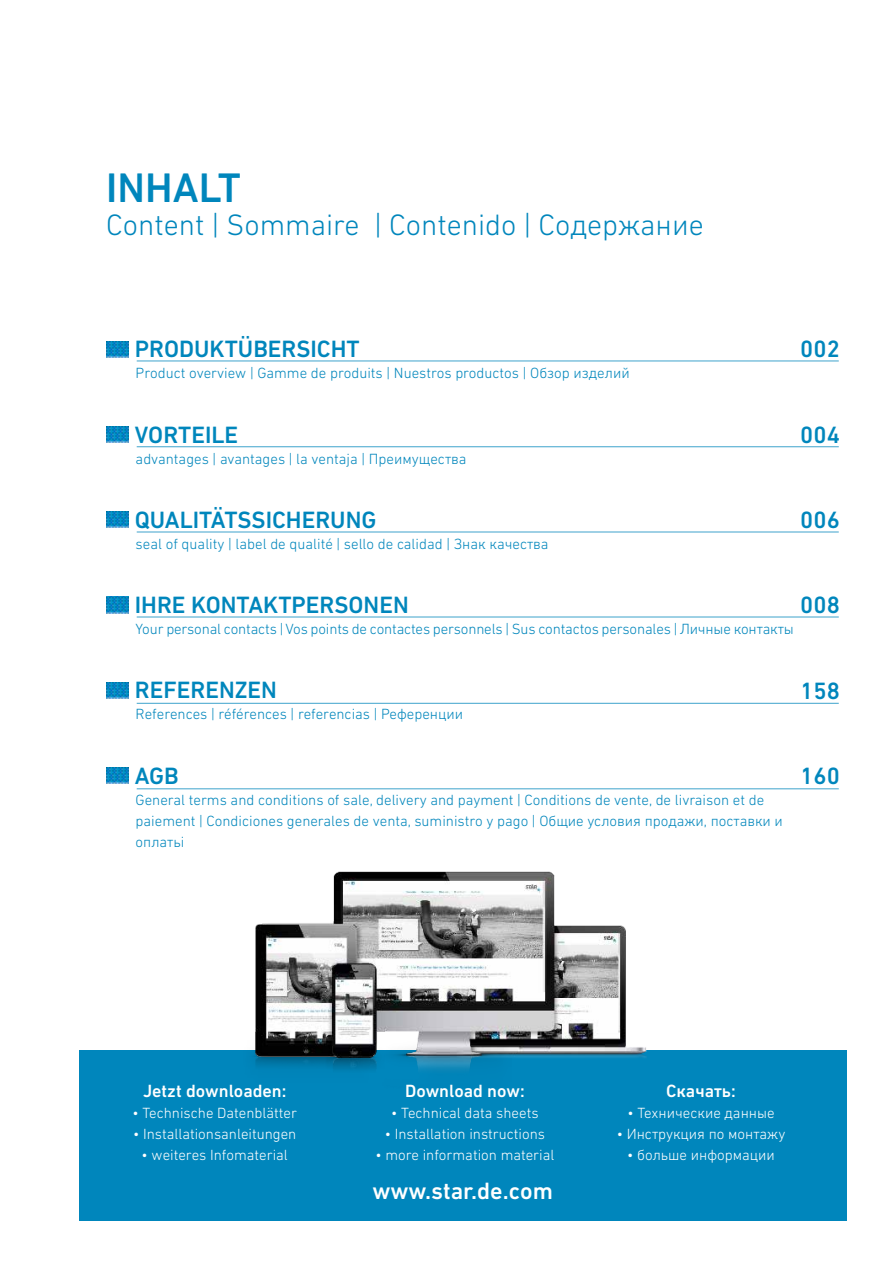
<style>
.page{position:relative;width:893px;height:1263px;background:#fff}
.page>*{position:absolute;margin:0;border:0;box-sizing:border-box;transform-origin:0 0}
.t1{font:500 42px "DIN Next LT Pro";color:#0086bc}
.t2{font:300 30px "DIN Next LT Pro";color:#0086bc}
.t3{font:500 24px "DIN Next LT Pro";color:#0086bc}
.t4{font:500 24px "DIN Next LT Pro";color:#fff}
.t5{font:500 18px "DIN Next LT Pro";color:#fff}
.t6{font:500 18px "DIN Next CYR";color:#fff}
.t7{font:300 15px/21px "DIN Next LT Pro";color:#0086bc}
.t8{font:300 15px "DIN Next LT Pro";color:#fff}
.t9{font:300 15px "DIN Next CYR";color:#fff}
.t10{font:300 15px "DIN Next CYR";color:#0086bc}
.s1{font-family:"DIN Next CYR"}
</style>
<div class="page">
<img style="left:106px;top:341px;width:22px;height:16px">
<img style="left:106px;top:426px;width:22px;height:17px">
<img style="left:106px;top:512px;width:22px;height:16px">
<img style="left:106px;top:597px;width:22px;height:16px">
<img style="left:106px;top:682px;width:22px;height:16px">
<img style="left:106px;top:767px;width:22px;height:17px">
<hr style="left:137px;top:360px;width:702px;height:1px;background:#0086bc">
<hr style="left:137px;top:788px;width:702px;height:1px;background:#0086bc">
<hr style="left:137px;top:446px;width:702px;height:1px;background:#0086bc">
<hr style="left:137px;top:531px;width:702px;height:1px;background:#0086bc">
<hr style="left:137px;top:616px;width:702px;height:1px;background:#0086bc">
<hr style="left:137px;top:703px;width:702px;height:1px;background:#0086bc">
<div style="left:79px;top:1050px;width:768px;height:170px;background:#0086bc"></div>
<img style="left:253px;top:871px;width:394px;height:199px">
<h1 class="t1" style="left:106px;top:163px;width:136px">INHALT</h1>
<h2 class="t2" style="left:106px;top:207px;width:599px">Content | Sommaire | Contenido | <span class="s1">Содержание</span></h2>
<h3 class="t3" style="left:135px;top:335px;width:226px">PRODUKTÜBERSICHT</h3>
<p class="t7" style="left:136px;top:363px;width:495px">Product overview | Gamme de produits | Nuestros productos | <span class="s1">Обзор изделий</span></p>
<h3 class="t3" style="left:135px;top:420px;width:105px">VORTEILE</h3>
<p class="t7" style="left:136px;top:448px;width:332px">advantages | avantages | la ventaja | <span class="s1">Преимущества</span></p>
<h3 class="t3" style="left:135px;top:506px;width:243px">QUALITÄTSSICHERUNG</h3>
<p class="t7" style="left:136px;top:533px;width:414px">seal of quality | label de qualité | sello de calidad | <span class="s1">Знак качества</span></p>
<h3 class="t3" style="left:800px;top:335px;width:41px">002</h3>
<h3 class="t3" style="left:800px;top:421px;width:41px">004</h3>
<h3 class="t3" style="left:800px;top:506px;width:41px">006</h3>
<h3 class="t3" style="left:135px;top:591px;width:275px">IHRE KONTAKTPERSONEN</h3>
<p class="t7" style="left:136px;top:618px;width:660px">Your personal contacts | Vos points de contactes personnels | Sus contactos personales | <span class="s1">Личные контакты</span></p>
<h3 class="t3" style="left:800px;top:591px;width:41px">008</h3>
<h3 class="t3" style="left:135px;top:676px;width:144px">REFERENZEN</h3>
<p class="t7" style="left:136px;top:704px;width:329px">References | références | referencias | <span class="s1">Референции</span></p>
<h3 class="t3" style="left:135px;top:761px;width:45px">AGB</h3>
<p class="t7" style="left:136px;top:789px;width:649px">General terms and conditions of sale, delivery and payment | Conditions de vente, de livraison et de paiement | Condiciones generales de venta, suministro y pago | <span class="s1">Oбщие условия продажи, поставки и</span></p>
<p class="t10" style="left:136px;top:833px;width:50px">оплатьі</p>
<h3 class="t3" style="left:800px;top:676px;width:41px">158</h3>
<h3 class="t3" style="left:800px;top:762px;width:41px">160</h3>
<p class="t5" style="left:143px;top:1080px;width:145px">Jetzt downloaden:</p>
<p class="t8" style="left:133px;top:1104px;width:166px">• Technische Datenblätter</p>
<p class="t8" style="left:133px;top:1125px;width:165px">• Installationsanleitungen</p>
<p class="t8" style="left:142px;top:1146px;width:148px">• weiteres Infomaterial</p>
<p class="t5" style="left:405px;top:1080px;width:121px">Download now:</p>
<p class="t8" style="left:391px;top:1104px;width:149px">• Technical data sheets</p>
<p class="t8" style="left:385px;top:1125px;width:162px">• Installation instructions</p>
<p class="t8" style="left:375px;top:1146px;width:181px">• more information material</p>
<h3 class="t4" style="left:372px;top:1177px;width:182px">www.star.de.com</h3>
<p class="t6" style="left:666px;top:1080px;width:71px">Скачать:</p>
<p class="t9" style="left:627px;top:1104px;width:149px">• Технические данные</p>
<p class="t9" style="left:617px;top:1125px;width:170px">• Инструкция по монтажу</p>
<p class="t9" style="left:627px;top:1146px;width:149px">• больше информации</p>
</div>
